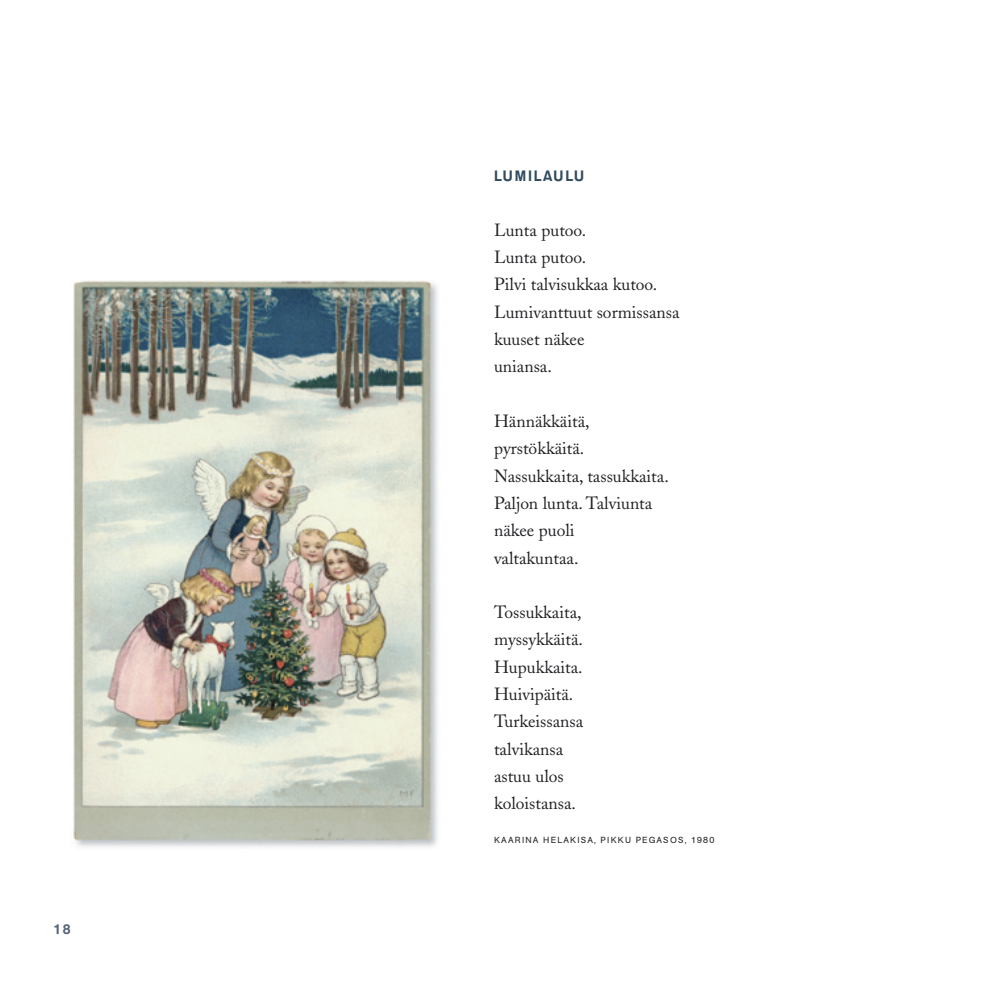
<style>
.page{position:relative;width:993px;height:993px;background:#fff}
.page>*{position:absolute;margin:0;border:0;box-sizing:border-box;transform-origin:0 0}
.t1{font:17.5px/27.3px "Adobe Caslon";color:#212125}
.t2{font:500 14.88px "AG Old Face";letter-spacing:.11em;color:#324b5f}
.t3{font:14px "AG Schoolbook Medium A";color:#536478}
.t4{font:8.75px "AG Schoolbook Regular A";letter-spacing:.14em;color:#212125}
</style>
<div class="page">
<img style="left:73px;top:280px;width:365px;height:567px">
<p class="t3" style="left:53px;top:920px;width:19px">18</p>
<p class="t2" style="left:494px;top:167px;width:92px">LUMILAULU</p>
<p class="t1" style="left:494px;top:216px;width:187px">Lunta putoo.<br>Lunta putoo.<br>Pilvi talvisukkaa kutoo.<br>Lumivanttuut sormissansa kuuset näkee<br>uniansa.</p>
<p class="t1" style="left:494px;top:407px;width:176px">Hännäkkäitä, pyrstökkäitä.<br>Nassukkaita, tassukkaita.<br>Paljon lunta. Talviunta näkee puoli<br>valtakuntaa.</p>
<p class="t1" style="left:494px;top:598px;width:91px">Tossukkaita, myssykkäitä.<br>Hupukkaita.<br>Huivipäitä.<br>Turkeissansa talvikansa astuu ulos koloistansa.</p>
<p class="t4" style="left:494px;top:834px;width:222px">KAARINA HELAKISA, PIKKU PEGASOS, 1980</p>
</div>
